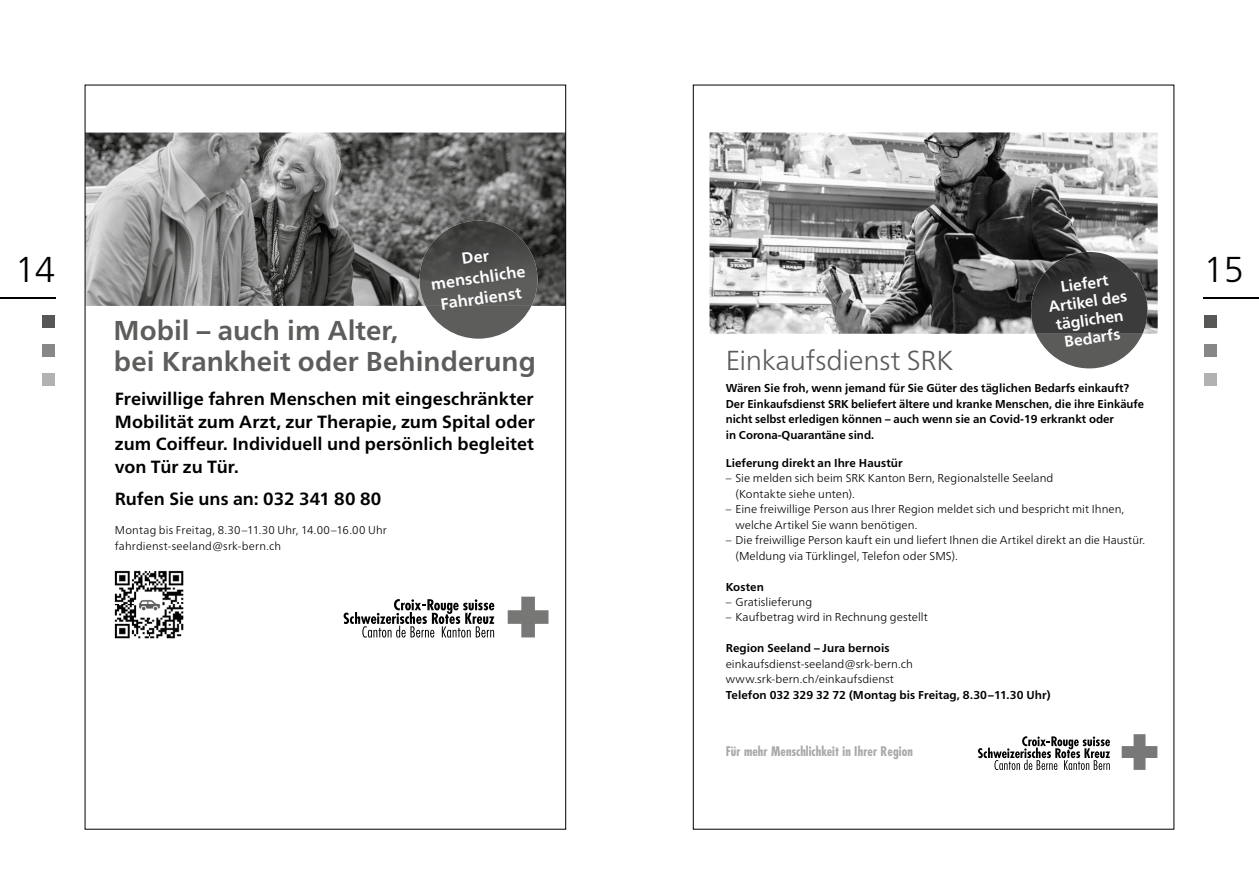
<style>
.page{position:relative;width:1259px;height:893px;background:#fff}
.page>*{position:absolute;margin:0;border:0;box-sizing:border-box;transform-origin:0 0}
.t1{font:300 36px "Frutiger LT";color:#000}
.t2{font:300 27.45px "Frutiger Neue LTW1 G";letter-spacing:-.01em;color:#5b5b5a}
.t3{font:700 27.3px/30.5px "Frutiger Neue LTW1 G";letter-spacing:.005em;color:#5d5d5c}
.t4{font:700 17.7px/22.5px "Frutiger Neue LTW1 G";color:#000;text-align:justify}
.t5{font:700 16.05px/20.9px "Frutiger Neue LTW1 G";color:#fff;text-align:center}
.t6{font:700 15.45px/18.3px "Frutiger Neue LTW1 G";color:#fff;text-align:center}
.t7{font:700 condensed 12.9px "Futura Std";letter-spacing:.01em;color:#a9a9a9}
.t8{font:300 11.4px/15.5px "Frutiger Neue LTW1 G";letter-spacing:.005em;color:#000}
.t9{font:700 11.4px/15.5px "Frutiger Neue LTW1 G";color:#000}
.t10{font:300 11.25px/16px "Frutiger Neue LTW1 G";letter-spacing:.02em;color:#000}
</style>
<div class="page">
<img style="left:709px;top:132px;width:448px;height:202px">
<svg style="left:1036px;top:334px;width:106px;height:34px"></svg>
<img style="left:1031px;top:252px;width:116px;height:82px">
<svg style="left:1121px;top:734px;width:36px;height:36px"></svg>
<svg style="left:978px;top:736px;width:132px;height:34px"></svg>
<hr style="left:1203px;top:297px;width:56px;height:1px;background:#000">
<div style="left:1203px;top:315px;width:13px;height:12px;background:#575756"></div>
<div style="left:1203px;top:344px;width:13px;height:12px;background:#878787"></div>
<div style="left:1203px;top:373px;width:13px;height:12px;background:#b3b2b2"></div>
<img style="left:87px;top:133px;width:477px;height:173px">
<svg style="left:425px;top:306px;width:106px;height:33px"></svg>
<img style="left:419px;top:221px;width:118px;height:85px">
<svg style="left:508px;top:597px;width:40px;height:40px"></svg>
<svg style="left:343px;top:599px;width:151px;height:39px"></svg>
<img style="left:115px;top:570px;width:68px;height:69px">
<hr style="left:0;top:297px;width:55px;height:1px;background:#000">
<div style="left:43px;top:315px;width:12px;height:12px;background:#575756"></div>
<div style="left:43px;top:344px;width:12px;height:12px;background:#878787"></div>
<div style="left:43px;top:373px;width:12px;height:12px;background:#b3b2b2"></div>
<h1 class="t1" style="left:15px;top:249px;width:42px">14</h1>
<h3 class="t5" style="left:427px;top:253px;width:97px;rotate:-8deg">Der menschliche<br>Fahrdienst</h3>
<h3 class="t3" style="left:113px;top:315px;width:424px">Mobil – auch im Alter,<br>bei Krankheit oder Behinderung</h3>
<h3 class="t4" style="left:115px;top:388px;width:421px">Freiwillige fahren Menschen mit eingeschränkter Mobilität zum Arzt, zur Therapie, zum Spital oder zum Coiffeur. Individuell und persönlich begleitet von Tür zu Tür.</h3>
<h3 class="t4" style="left:115px;top:487px;width:268px">Rufen Sie uns an: 032 341 80 80</h3>
<p class="t10" style="left:115px;top:521px;width:273px">Montag bis Freitag, 8.30–11.30 Uhr, 14.00–16.00 Uhr fahrdienst-seeland@srk-bern.ch</p>
<h3 class="t6" style="left:1045px;top:280px;width:80px;rotate:-8deg">Liefert<br>Artikel des täglichen<br>Bedarfs</h3>
<h2 class="t2" style="left:726px;top:344px;width:229px">Einkaufsdienst SRK</h2>
<p class="t9" style="left:726px;top:380px;width:420px">Wären Sie froh, wenn jemand für Sie Güter des täglichen Bedarfs einkauft?<br>Der Einkaufsdienst SRK beliefert ältere und kranke Menschen, die ihre Einkäufe nicht selbst erledigen können – auch wenn sie an Covid-19 erkrankt oder<br>in Corona-Quarantäne sind.</p>
<p class="t9" style="left:726px;top:455px;width:178px">Lieferung direkt an Ihre Haustür</p>
<p class="t8" style="left:735px;top:470px;width:319px;text-indent:-10px">– Sie melden sich beim SRK Kanton Bern, Regionalstelle Seeland (Kontakte siehe unten).</p>
<p class="t8" style="left:735px;top:501px;width:390px;text-indent:-10px">– Eine freiwillige Person aus Ihrer Region meldet sich und bespricht mit Ihnen, welche Artikel Sie wann benötigen.</p>
<p class="t8" style="left:735px;top:532px;width:411px;text-indent:-10px">– Die freiwillige Person kauft ein und liefert Ihnen die Artikel direkt an die Haustür. (Meldung via Türklingel, Telefon oder SMS).</p>
<p class="t9" style="left:726px;top:579px;width:40px">Kosten</p>
<p class="t8" style="left:726px;top:594px;width:88px">– Gratislieferung</p>
<p class="t8" style="left:726px;top:610px;width:204px">– Kaufbetrag wird in Rechnung gestellt</p>
<p class="t9" style="left:726px;top:641px;width:165px">Region Seeland – Jura bernois</p>
<p class="t8" style="left:726px;top:656px;width:189px">einkaufsdienst-seeland@srk-bern.ch www.srk-bern.ch/einkaufsdienst</p>
<p class="t9" style="left:726px;top:687px;width:326px">Telefon 032 329 32 72 (Montag bis Freitag, 8.30–11.30 Uhr)</p>
<p class="t7" style="left:726px;top:743px;width:189px">Für mehr Menschlichkeit in Ihrer Region</p>
<h1 class="t1" style="left:1203px;top:249px;width:42px">15</h1>
</div>
